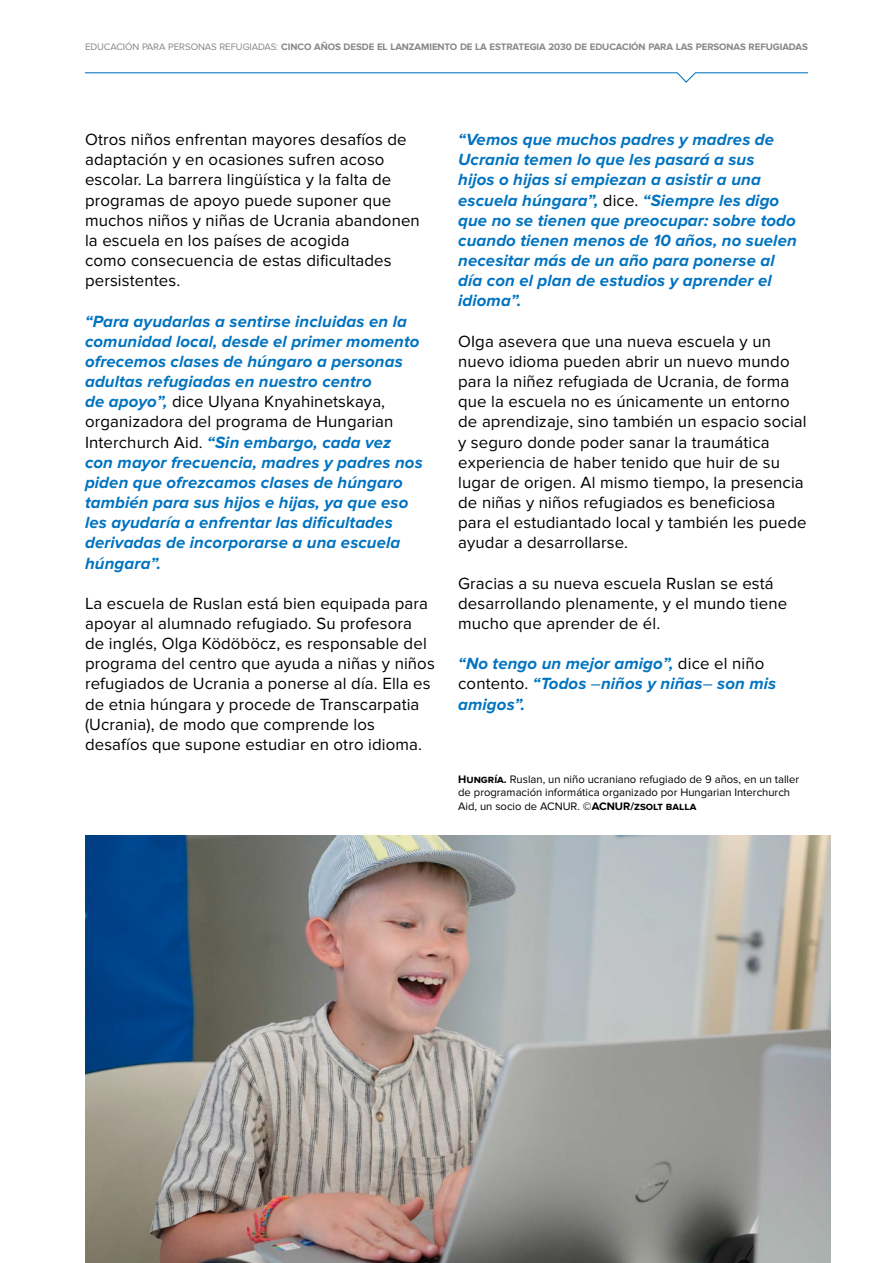
<style>
.page{position:relative;width:893px;height:1263px;background:#fff}
.page>*{position:absolute;margin:0;border:0;box-sizing:border-box;transform-origin:0 0}
.t1{font:16.8px/20.1px "Proxima Nova";letter-spacing:.005em;color:#000}
.t2{font:italic 700 16.8px/20.1px "Proxima Nova";letter-spacing:.005em;color:#0073c0}
.t3{font:11.25px/13.5px "Proxima Nova";color:#000}
.t4{font:700 9.75px "Proxima Nova";letter-spacing:-.01em;color:#878787}
.s1{font-weight:400}
.s2{font-weight:400;font-style:normal;color:#000}
.s3{font-weight:400;font-style:normal}
.s4{font-weight:700}
</style>
<div class="page">
<svg style="left:85px;top:72px;width:723px;height:11px"></svg>
<img style="left:85px;top:835px;width:745px;height:428px">
<p class="t4" style="left:85px;top:41px;width:724px"><span class="s1">EDUCACIÓN PARA PERSONAS REFUGIADAS:</span> CINCO AÑOS DESDE EL LANZAMIENTO DE LA ESTRATEGIA 2030 DE EDUCACIÓN PARA LAS PERSONAS REFUGIADAS</p>
<p class="t1" style="left:85px;top:130px;width:336px">Otros niños enfrentan mayores desafíos de adaptación y en ocasiones sufren acoso escolar. La barrera lingüística y la falta de programas de apoyo puede suponer que muchos niños y niñas de Ucrania abandonen la escuela en los países de acogida<br>como consecuencia de estas dificultades persistentes.</p>
<p class="t2" style="left:85px;top:311px;width:339px">“Para ayudarlas a sentirse incluidas en la comunidad local, desde el primer momento ofrecemos clases de húngaro a personas adultas refugiadas en nuestro centro<br>de apoyo”, <span class="s2">dice Ulyana Knyahinetskaya, organizadora del programa de Hungarian Interchurch Aid.</span> “Sin embargo, cada vez con mayor frecuencia, madres y padres nos piden que ofrezcamos clases de húngaro también para sus hijos e hijas, ya que eso les ayudaría a enfrentar las dificultades derivadas de incorporarse a una escuela húngara”.</p>
<p class="t1" style="left:85px;top:593px;width:351px">La escuela de Ruslan está bien equipada para apoyar al alumnado refugiado. Su profesora de inglés, Olga Ködöböcz, es responsable del programa del centro que ayuda a niñas y niños refugiados de Ucrania a ponerse al día. Ella es de etnia húngara y procede de Transcarpatia (Ucrania), de modo que comprende los desafíos que supone estudiar en otro idioma.</p>
<p class="t2" style="left:458px;top:130px;width:340px">“Vemos que muchos padres y madres de Ucrania temen lo que les pasará a sus<br>hijos o hijas si empiezan a asistir a una escuela húngara”, <span class="s2">dice.</span> “Siempre les digo que no se tienen que preocupar: sobre todo cuando tienen menos de 10 años, no suelen necesitar más de un año para ponerse al día con el plan de estudios y aprender el idioma”.</p>
<p class="t1" style="left:458px;top:331px;width:350px">OIga asevera que una nueva escuela y un nuevo idioma pueden abrir un nuevo mundo para la niñez refugiada de Ucrania, de forma que la escuela no es únicamente un entorno de aprendizaje, sino también un espacio social y seguro donde poder sanar la traumática experiencia de haber tenido que huir de su lugar de origen. Al mismo tiempo, la presencia de niñas y niños refugiados es beneficiosa para el estudiantado local y también les puede ayudar a desarrollarse.</p>
<p class="t1" style="left:458px;top:573px;width:331px">Gracias a su nueva escuela Ruslan se está desarrollando plenamente, y el mundo tiene mucho que aprender de él.</p>
<p class="t2" style="left:458px;top:654px;width:319px">“No tengo un mejor amigo”, <span class="s2">dice el niño contento.</span> “Todos <span class="s3">―</span>niños y niñas<span class="s3">―</span> son mis amigos”.</p>
<p class="t3" style="left:458px;top:772px;width:342px"><span class="s4">Hungría.</span> Ruslan, un niño ucraniano refugiado de 9 años, en un taller de programación informática organizado por Hungarian Interchurch<br>Aid, un socio de ACNUR. <span class="s4">©ACNUR/zsolt balla</span></p>
</div>
